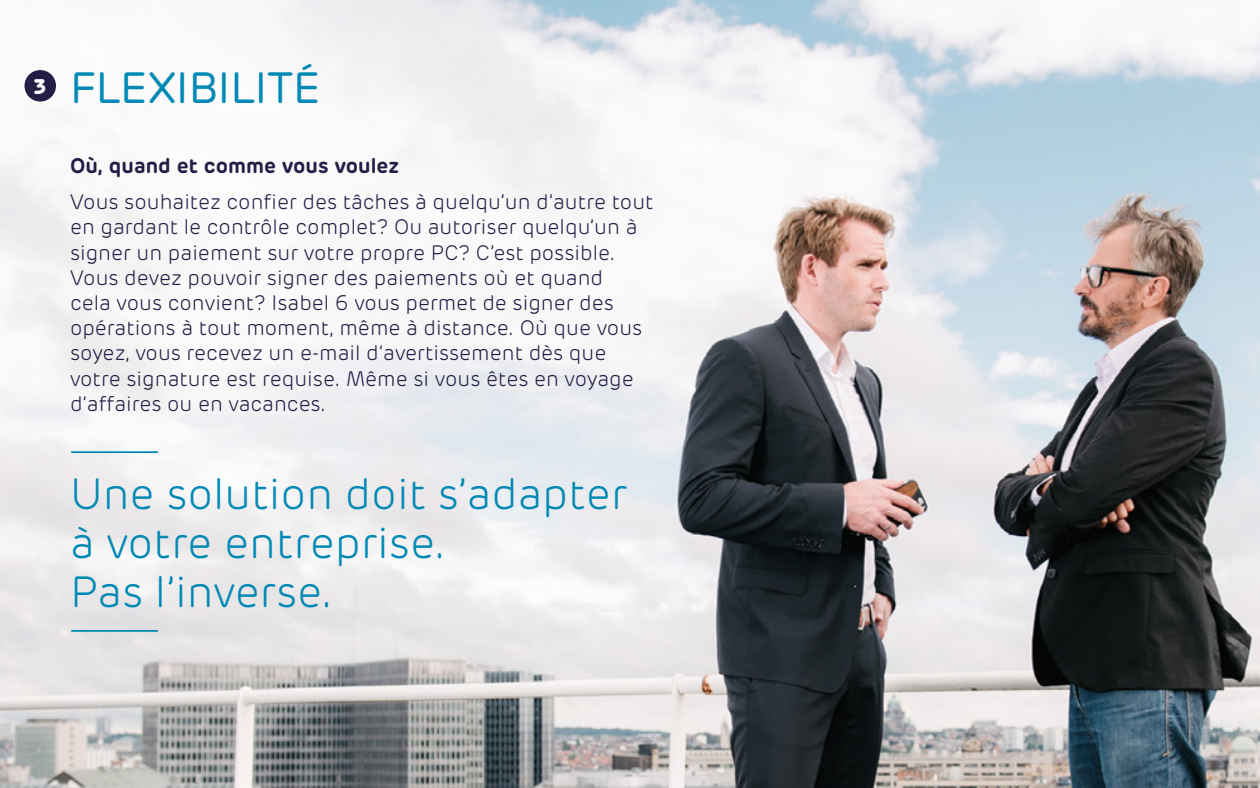
<style>
.page{position:relative;width:1260px;height:788px;background:#fff}
.page>*{position:absolute;margin:0;border:0;box-sizing:border-box;transform-origin:0 0}
.t1{font:300 43.75px/49px "Rubrik";color:#0089b4}
.t2{font:43.75px "Rubrik";color:#0089b4}
.t3{font:300 21px/25.2px "Rubrik";color:#231e46}
.t4{font:600 21px "Rubrik";color:#231e46}
.t5{font:700 21px "Rubrik";color:#fff}
</style>
<div class="page">
<img style="left:0;top:0;width:1260px;height:788px">
<hr style="left:72px;top:451px;width:86px;height:2px;background:#0089b4">
<hr style="left:72px;top:630px;width:86px;height:1px;background:#0089b4">
<div style="left:24px;top:70px;width:32px;height:32px;background:#231e46;border-radius:50%"></div>
<p class="t5" style="left:34px;top:73px;width:14px">3</p>
<p class="t2" style="left:70px;top:61px;width:252px">FLEXIBILITÉ</p>
<p class="t4" style="left:70px;top:153px;width:331px">Où, quand et comme vous voulez</p>
<p class="t3" style="left:70px;top:190px;width:585px">Vous souhaitez confier des tâches à quelqu’un d’autre tout en gardant le contrôle complet? Ou autoriser quelqu’un à signer un paiement sur votre propre PC? C’est possible.</p>
<p class="t3" style="left:70px;top:265px;width:574px">Vous devez pouvoir signer des paiements où et quand cela vous convient? Isabel 6 vous permet de signer des opérations à tout moment, même à distance. Où que vous soyez, vous recevez un e-mail d’avertissement dès que votre signature est requise. Même si vous êtes en voyage d’affaires ou en vacances.</p>
<p class="t1" style="left:70px;top:470px;width:559px">Une solution doit s’adapter à votre entreprise.<br>Pas l’inverse.</p>
</div>
